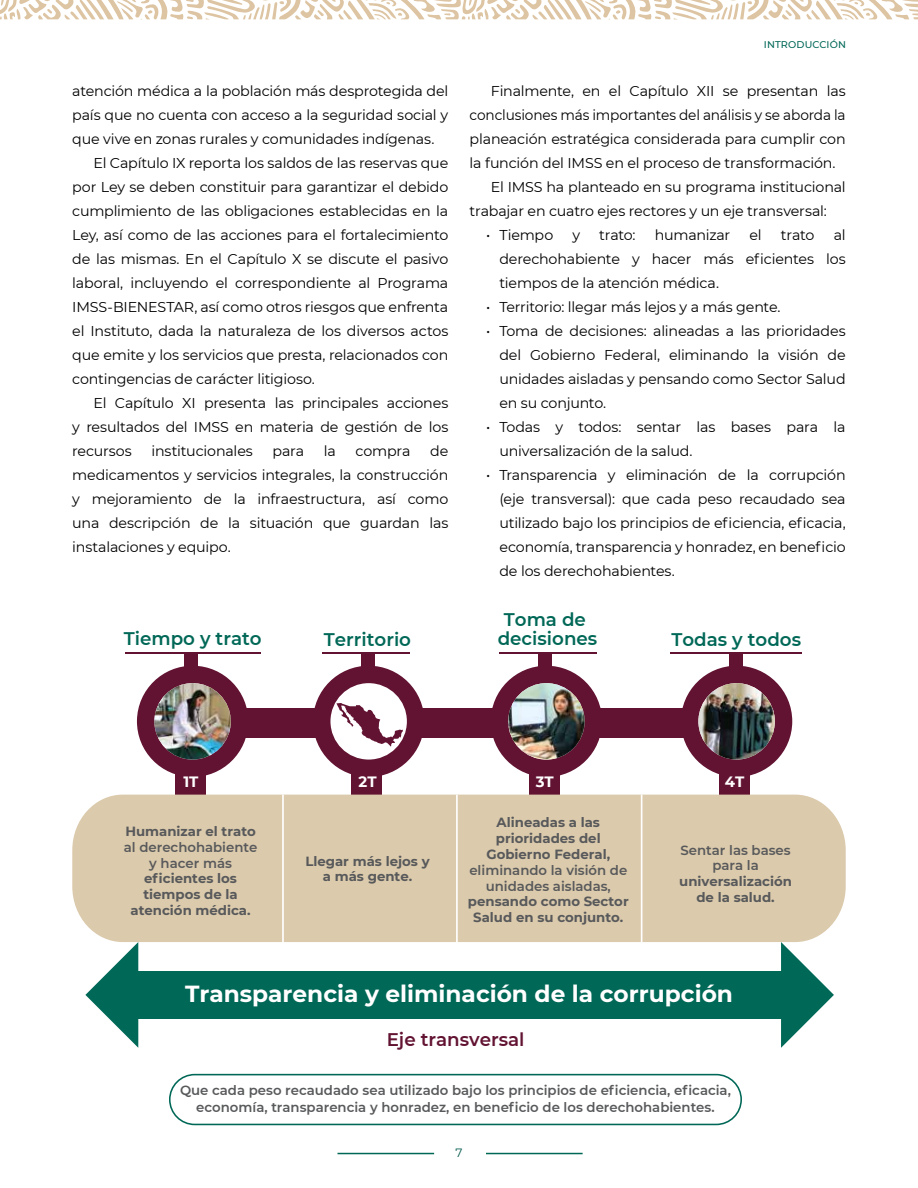
<style>
.page{position:relative;width:918px;height:1188px;background:#fff}
.page>*{position:absolute;margin:0;border:0;box-sizing:border-box;transform-origin:0 0}
.t1{font:700 23.25px "Montserrat";color:#fff}
.t2{font:600 18.3px/20px "Montserrat";color:#006857;text-align:center}
.t3{font:600 18.3px "Montserrat";color:#621332}
.t4{font:700 15px "Montserrat";color:#fff}
.t5{font:14.25px/24px "Montserrat";letter-spacing:-.01em;color:#000;text-align:justify}
.t6{font:14.25px "Montserrat";letter-spacing:-.01em;color:#000;scale:.96 1}
.t7{font:600 13.35px/15.8px "Montserrat";color:#58595b;text-align:center}
.t8{font:700 13.35px/15.8px "Montserrat";color:#58595b;text-align:center}
.t9{font:12px "Montserrat";color:#00594c}
.t10{font:500 9.75px "Montserrat";color:#006857}
</style>
<div class="page">
<hr style="left:486px;top:1153px;width:97px;height:1px;background:#006857">
<hr style="left:338px;top:1153px;width:96px;height:1px;background:#006857">
<svg style="left:0;top:0;width:918px;height:19px"></svg>
<div style="left:175px;top:767px;width:31px;height:40px;background:#621332"></div>
<div style="left:184px;top:654px;width:13px;height:41px;background:#621332"></div>
<div style="left:137px;top:665px;width:112px;height:112px;background:#621332;border-radius:50%"></div>
<div style="left:137px;top:972px;width:647px;height:47px;background:#006857"></div>
<svg style="left:85px;top:942px;width:105px;height:106px"></svg>
<svg style="left:729px;top:942px;width:105px;height:106px"></svg>
<div style="left:361px;top:654px;width:13px;height:41px;background:#621332"></div>
<div style="left:539px;top:654px;width:13px;height:41px;background:#621332"></div>
<div style="left:730px;top:654px;width:13px;height:41px;background:#621332"></div>
<hr style="left:125px;top:652px;width:136px;height:2px;background:#621332">
<hr style="left:323px;top:652px;width:87px;height:2px;background:#621332">
<hr style="left:499px;top:652px;width:98px;height:2px;background:#621332">
<hr style="left:670px;top:652px;width:131px;height:2px;background:#621332">
<div style="left:242px;top:708px;width:447px;height:29px;background:#621332"></div>
<div style="left:351px;top:767px;width:31px;height:40px;background:#621332"></div>
<div style="left:313px;top:666px;width:111px;height:111px;background:#621332;border-radius:50%"></div>
<div style="left:330px;top:683px;width:77px;height:77px;background:#fff;border-radius:50%"></div>
<div style="left:529px;top:767px;width:31px;height:40px;background:#621332"></div>
<div style="left:491px;top:666px;width:111px;height:111px;background:#621332;border-radius:50%"></div>
<div style="left:719px;top:767px;width:31px;height:40px;background:#621332"></div>
<div style="left:681px;top:666px;width:111px;height:111px;background:#621332;border-radius:50%"></div>
<div style="left:72px;top:795px;width:774px;height:147px;background:#dbcaac"></div>
<hr style="left:282px;top:795px;width:2px;height:151px;background:#fff">
<hr style="left:456px;top:795px;width:2px;height:151px;background:#fff">
<hr style="left:641px;top:795px;width:1px;height:151px;background:#fff">
<div style="left:169px;top:1074px;width:573px;height:51px;border:2px solid #006857;border-radius:25px"></div>
<svg style="left:336px;top:703px;width:67px;height:44px"></svg>
<img style="left:154px;top:683px;width:77px;height:77px;border-radius:38px">
<img style="left:508px;top:683px;width:77px;height:77px;border-radius:38px">
<img style="left:698px;top:683px;width:77px;height:77px;border-radius:38px">
<p class="t5" style="left:72px;top:78px;width:378px">atención médica a la población más desprotegida del</p>
<p class="t5" style="left:72px;top:102px;width:378px">país que no cuenta con acceso a la seguridad social y</p>
<p class="t5" style="left:72px;top:126px;width:364px">que vive en zonas rurales y comunidades indígenas.</p>
<p class="t5" style="left:94px;top:150px;width:356px">El Capítulo IX reporta los saldos de las reservas que</p>
<p class="t5" style="left:72px;top:174px;width:378px">por Ley se deben constituir para garantizar el debido</p>
<p class="t5" style="left:72px;top:198px;width:378px">cumplimiento de las obligaciones establecidas en la</p>
<p class="t5" style="left:72px;top:222px;width:378px">Ley, así como de las acciones para el fortalecimiento</p>
<p class="t5" style="left:72px;top:246px;width:378px">de las mismas. En el Capítulo X se discute el pasivo</p>
<p class="t5" style="left:72px;top:270px;width:378px">laboral, incluyendo el correspondiente al Programa</p>
<p class="t5" style="left:72px;top:294px;width:378px">IMSS-BIENESTAR, así como otros riesgos que enfrenta</p>
<p class="t5" style="left:72px;top:318px;width:378px">el Instituto, dada la naturaleza de los diversos actos</p>
<p class="t5" style="left:72px;top:342px;width:378px">que emite y los servicios que presta, relacionados con</p>
<p class="t5" style="left:72px;top:366px;width:244px">contingencias de carácter litigioso.</p>
<p class="t5" style="left:94px;top:390px;width:356px">El Capítulo XI presenta las principales acciones</p>
<p class="t5" style="left:72px;top:414px;width:378px">y resultados del IMSS en materia de gestión de los</p>
<p class="t5" style="left:72px;top:438px;width:61px">recursos</p>
<p class="t5" style="left:151px;top:438px;width:103px">institucionales</p>
<p class="t5" style="left:273px;top:438px;width:33px">para</p>
<p class="t5" style="left:324px;top:438px;width:14px">la</p>
<p class="t5" style="left:356px;top:438px;width:57px">compra</p>
<p class="t5" style="left:72px;top:438px;width:378px;text-indent:358px">de medicamentos y servicios integrales, la construcción y mejoramiento de la infraestructura, así como una descripción de la situación que guardan las instalaciones y equipo.</p>
<p class="t2" style="left:124px;top:628px;width:139px">Tiempo y trato</p>
<p class="t2" style="left:324px;top:628px;width:89px">Territorio</p>
<p class="t10" style="left:764px;top:38px;width:8px">INTRODUCCI</p>
<p class="t10" style="left:830px;top:38px;width:16px">ÓN</p>
<p class="t5" style="left:491px;top:78px;width:356px">Finalmente, en el Capítulo XII se presentan las</p>
<p class="t6" style="left:470px;top:105px;width:393px">conclusiones más importantes del análisis y se aborda la</p>
<p class="t5" style="left:470px;top:126px;width:378px">planeación estratégica considerada para cumplir con</p>
<p class="t5" style="left:470px;top:150px;width:368px">la función del IMSS en el proceso de transformación.</p>
<p class="t5" style="left:491px;top:174px;width:356px">El IMSS ha planteado en su programa institucional</p>
<p class="t5" style="left:470px;top:198px;width:359px">trabajar en cuatro ejes rectores y un eje transversal:</p>
<p class="t5" style="left:486px;top:222px;width:69px">• Tiempo</p>
<p class="t5" style="left:572px;top:222px;width:9px">y</p>
<p class="t5" style="left:599px;top:222px;width:38px">trato:</p>
<p class="t5" style="left:655px;top:222px;width:77px">humanizar</p>
<p class="t5" style="left:750px;top:222px;width:14px">el</p>
<p class="t5" style="left:781px;top:222px;width:35px">trato</p>
<p class="t5" style="left:499px;top:222px;width:348px;text-indent:334px">al derechohabiente y hacer más eficientes los tiempos de la atención médica.</p>
<p class="t5" style="left:486px;top:294px;width:296px">• Territorio: llegar más lejos y a más gente.</p>
<p class="t5" style="left:499px;top:318px;width:348px;text-indent:-13px">• Toma de decisiones: alineadas a las prioridades del Gobierno Federal, eliminando la visión de unidades aisladas y pensando como Sector Salud en su conjunto.</p>
<p class="t5" style="left:499px;top:414px;width:348px;text-indent:-13px">• Todas y todos: sentar las bases para la universalización de la salud.</p>
<p class="t5" style="left:499px;top:462px;width:348px;text-indent:-13px">• Transparencia y eliminación de la corrupción (eje transversal): que cada peso recaudado sea utilizado bajo los principios de eficiencia, eficacia, economía, transparencia y honradez, en beneficio de los derechohabientes.</p>
<p class="t2" style="left:498px;top:608px;width:101px">Toma de decisiones</p>
<p class="t2" style="left:671px;top:628px;width:131px">Todas y todos</p>
<p class="t4" style="left:183px;top:771px;width:17px">1T</p>
<p class="t4" style="left:359px;top:771px;width:20px">2T</p>
<p class="t4" style="left:536px;top:771px;width:20px">3T</p>
<p class="t4" style="left:725px;top:771px;width:21px">4T</p>
<p class="t8" style="left:125px;top:823px;width:132px">Humanizar el trato</p>
<p class="t7" style="left:124px;top:839px;width:135px">al derechohabiente y hacer más</p>
<p class="t8" style="left:131px;top:870px;width:122px">eficientes los tiempos de la atención médica.</p>
<p class="t8" style="left:486px;top:814px;width:125px">Alineadas a las prioridades del<br>Gobierno Federal,</p>
<p class="t7" style="left:469px;top:862px;width:159px">eliminando la visión de unidades aisladas,</p>
<p class="t8" style="left:468px;top:893px;width:162px">pensando como Sector<br>Salud en su conjunto.</p>
<p class="t8" style="left:305px;top:852px;width:126px">Llegar más lejos y a más gente.</p>
<p class="t7" style="left:681px;top:841px;width:112px">Sentar las bases para la</p>
<p class="t8" style="left:679px;top:873px;width:114px">universalización de la salud.</p>
<h1 class="t1" style="left:185px;top:977px;width:549px">Transparencia y eliminación de la corrupción</h1>
<p class="t3" style="left:387px;top:1026px;width:139px">Eje transversal</p>
<p class="t7" style="left:180px;top:1081px;width:552px;line-height:16.6px">Que cada peso recaudado sea utilizado bajo los principios de eficiencia, eficacia, economía, transparencia y honradez, en beneficio de los derechohabientes.</p>
<p class="t9" style="left:455px;top:1144px;width:9px">7</p>
</div>
